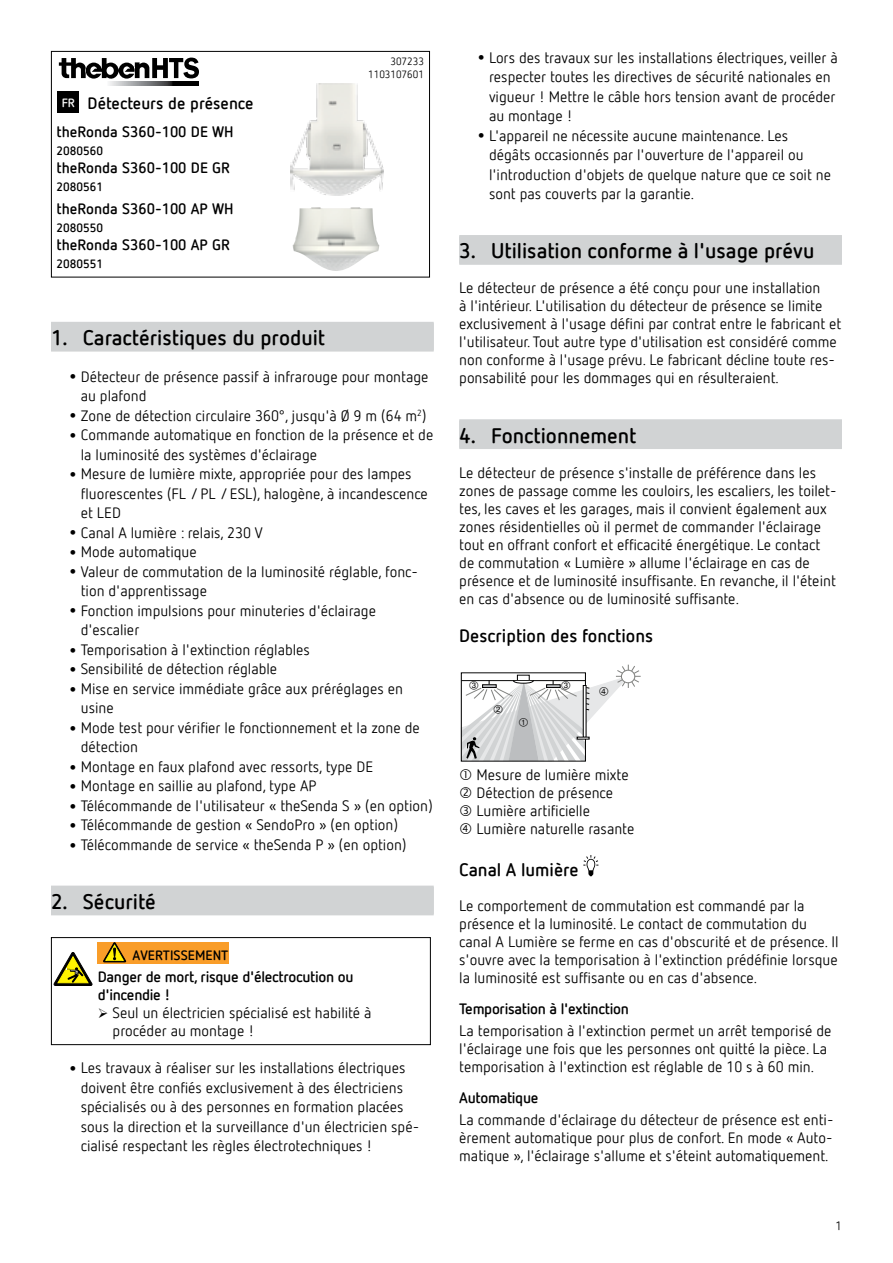
<style>
.page{position:relative;width:893px;height:1263px;background:#fff}
.page>*{position:absolute;margin:0;border:0;box-sizing:border-box;transform-origin:0 0}
.t1{font:700 21px "Netto Offc Pro";color:#000}
.t2{font:700 18px "Netto Offc Pro";color:#000}
.t3{font:700 16.5px "Netto Offc Pro";color:#000}
.t4{font:15px/18px "Netto Offc Pro";color:#000}
.t5{font:700 15px/18px "Netto Offc Pro";letter-spacing:-.02em;color:#000}
.t6{font:700 15px "Netto Offc Pro";color:#000}
.t7{font:700 13.5px "Netto Offc Pro";color:#000}
.t8{font:700 12px "Netto Offc Pro";color:#000}
.t9{font:12px "Netto Offc Pro";color:#000}
.t10{font:10.5px/12.6px "Netto Offc Pro";color:#000;text-align:right}
.s1{font-size:12px;color:#fff}
.s2{font-size:27px}
</style>
<div class="page">
<div style="left:51px;top:323px;width:383px;height:29px;background:#d1d3d4"></div>
<div style="left:51px;top:322px;width:383px;height:28px;background:#d1d3d4"></div>
<div style="left:51px;top:887px;width:383px;height:28px;background:#d1d3d4"></div>
<div style="left:51px;top:885px;width:383px;height:29px;background:#d1d3d4"></div>
<div style="left:51px;top:51px;width:379px;height:226px;border:1px solid #000"></div>
<div style="left:58px;top:92px;width:21px;height:21px;background:#000"></div>
<svg style="left:109px;top:82px;width:89px;height:4px"></svg>
<svg style="left:59px;top:58px;width:140px;height:21px"></svg>
<img style="left:290px;top:83px;width:93px;height:113px">
<img style="left:293px;top:207px;width:86px;height:64px">
<div style="left:51px;top:937px;width:380px;height:108px;border:1px solid #000"></div>
<svg style="left:54px;top:952px;width:39px;height:33px"></svg>
<div style="left:98px;top:942px;width:131px;height:22px;background:#f99d29"></div>
<svg style="left:103px;top:942px;width:23px;height:20px"></svg>
<div style="left:459px;top:236px;width:383px;height:29px;background:#d9dbdc"></div>
<div style="left:459px;top:235px;width:383px;height:29px;background:#d1d3d4"></div>
<div style="left:459px;top:420px;width:383px;height:29px;background:#d1d3d4"></div>
<div style="left:459px;top:419px;width:383px;height:29px;background:#d1d3d4"></div>
<svg style="left:583px;top:855px;width:15px;height:21px"></svg>
<svg style="left:461px;top:665px;width:180px;height:96px"></svg>
<p class="t3" style="left:62px;top:92px;width:193px"><span class="s1">FR</span> Détecteurs de présence</p>
<p class="t6" style="left:57px;top:122px;width:179px">theRonda S360-100 DE WH</p>
<p class="t8" style="left:57px;top:143px;width:48px">2080560</p>
<p class="t6" style="left:57px;top:158px;width:175px">theRonda S360-100 DE GR</p>
<p class="t8" style="left:57px;top:179px;width:48px">2080561</p>
<p class="t6" style="left:57px;top:198px;width:179px">theRonda S360-100 AP WH</p>
<p class="t8" style="left:57px;top:219px;width:48px">2080550</p>
<p class="t6" style="left:57px;top:234px;width:175px">theRonda S360-100 AP GR</p>
<p class="t8" style="left:57px;top:255px;width:48px">2080551</p>
<p class="t10" style="left:368px;top:55px;width:57px">307233<br>1103107601</p>
<h1 class="t1" style="left:51px;top:324px;width:276px">1. Caractéristiques du produit</h1>
<p class="t4" style="left:81px;top:366px;width:349px;line-height:19.5px;text-indent:-15px"><span class="s2">•</span>Détecteur de présence passif à infrarouge pour montage au plafond</p>
<p class="t4" style="left:66px;top:406px;width:362px"><span class="s2">•</span>Zone de détection circulaire 360°, jusqu'à Ø 9 m (64 m<sup>2</sup>)</p>
<p class="t4" style="left:81px;top:425px;width:354px;line-height:19.5px;text-indent:-15px"><span class="s2">•</span>Commande automatique en fonction de la présence et de la luminosité des systèmes d'éclairage</p>
<p class="t4" style="left:81px;top:464px;width:349px;line-height:19.5px;text-indent:-15px"><span class="s2">•</span>Mesure de lumière mixte, appropriée pour des lampes fluorescentes (FL / PL / ESL), halogène, à incandescence et LED</p>
<p class="t4" style="left:66px;top:523px;width:198px"><span class="s2">•</span>Canal A lumière : relais, 230 V</p>
<p class="t4" style="left:66px;top:542px;width:132px"><span class="s2">•</span>Mode automatique</p>
<p class="t4" style="left:81px;top:561px;width:339px;line-height:19.5px;text-indent:-15px"><span class="s2">•</span>Valeur de commutation de la luminosité réglable, fonc&shy;tion d'apprentissage</p>
<p class="t4" style="left:81px;top:600px;width:297px;line-height:19.5px;text-indent:-15px"><span class="s2">•</span>Fonction impulsions pour minuteries d'éclairage d'escalier</p>
<p class="t4" style="left:66px;top:640px;width:246px"><span class="s2">•</span>Temporisation à l'extinction réglables</p>
<p class="t4" style="left:66px;top:659px;width:213px"><span class="s2">•</span>Sensibilité de détection réglable</p>
<p class="t4" style="left:81px;top:678px;width:324px;line-height:19.5px;text-indent:-15px"><span class="s2">•</span>Mise en service immédiate grâce aux préréglages en usine</p>
<p class="t4" style="left:81px;top:717px;width:341px;line-height:19.5px;text-indent:-15px"><span class="s2">•</span>Mode test pour vérifier le fonctionnement et la zone de détection</p>
<p class="t4" style="left:66px;top:757px;width:309px"><span class="s2">•</span>Montage en faux plafond avec ressorts, type DE</p>
<p class="t4" style="left:66px;top:776px;width:252px"><span class="s2">•</span>Montage en saillie au plafond, type AP</p>
<p class="t4" style="left:66px;top:796px;width:368px"><span class="s2">•</span>Télécommande de l'utilisateur « theSenda S » (en option)</p>
<p class="t4" style="left:66px;top:815px;width:334px"><span class="s2">•</span>Télécommande de gestion « SendoPro » (en option)</p>
<p class="t4" style="left:66px;top:835px;width:342px"><span class="s2">•</span>Télécommande de service « theSenda P » (en option)</p>
<h1 class="t1" style="left:51px;top:887px;width:106px">2. Sécurité</h1>
<p class="t7" style="left:132px;top:946px;width:97px">AVERTISSEMENT</p>
<p class="t5" style="left:98px;top:967px;width:257px">Danger de mort, risque d'électrocution ou d'incendie !</p>
<p class="t4" style="left:113px;top:1003px;width:261px">Seul un électricien spécialisé est habilité à procéder au montage !</p>
<p class="t4" style="left:81px;top:1057px;width:340px;line-height:19.5px;text-indent:-15px"><span class="s2">•</span>Les travaux à réaliser sur les installations électriques doivent être confiés exclusivement à des électriciens spécialisés ou à des personnes en formation placées sous la direction et la surveillance d'un électricien spé&shy;cialisé respectant les règles électrotechniques !</p>
<p class="t4" style="left:489px;top:47px;width:350px;line-height:19.5px;text-indent:-15px"><span class="s2">•</span>Lors des travaux sur les installations électriques, veiller à respecter toutes les directives de sécurité nationales en vigueur ! Mettre le câble hors tension avant de procéder au montage !</p>
<p class="t4" style="left:489px;top:125px;width:344px;line-height:19.5px;text-indent:-15px"><span class="s2">•</span>L'appareil ne nécessite aucune maintenance. Les dégâts occasionnés par l'ouverture de l'appareil ou l'introduction d'objets de quelque nature que ce soit ne sont pas couverts par la garantie.</p>
<h1 class="t1" style="left:459px;top:237px;width:357px">3. Utilisation conforme à l'usage prévu</h1>
<p class="t4" style="left:459px;top:279px;width:384px">Le détecteur de présence a été conçu pour une installation<br>à l'intérieur. L'utilisation du détecteur de présence se limite exclusivement à l'usage défini par contrat entre le fabricant et l'utilisateur. Tout autre type d'utilisation est considéré comme non conforme à l'usage prévu. Le fabricant décline toute res&shy;ponsabilité pour les dommages qui en résulteraient.</p>
<h1 class="t1" style="left:459px;top:421px;width:179px">4. Fonctionnement</h1>
<p class="t4" style="left:459px;top:463px;width:379px">Le détecteur de présence s'installe de préférence dans les zones de passage comme les couloirs, les escaliers, les toilet&shy;tes, les caves et les garages, mais il convient également aux zones résidentielles où il permet de commander l'éclairage tout en offrant confort et efficacité énergétique. Le contact de commutation « Lumière » allume l'éclairage en cas de présence et de luminosité insuffisante. En revanche, il l'éteint en cas d'absence ou de luminosité suffisante.</p>
<p class="t2" style="left:459px;top:624px;width:195px">Description des fonctions</p>
<p class="t4" style="left:477px;top:766px;width:159px">Mesure de lumière mixte<br>Détection de présence<br>Lumière artificielle<br>Lumière naturelle rasante</p>
<p class="t2" style="left:459px;top:858px;width:121px">Canal A lumière</p>
<p class="t4" style="left:459px;top:896px;width:381px">Le comportement de commutation est commandé par la présence et la luminosité. Le contact de commutation du canal A Lumière se ferme en cas d'obscurité et de présence. Il s'ouvre avec la temporisation à l'extinction prédéfinie lorsque la luminosité est suffisante ou en cas d'absence.</p>
<p class="t5" style="left:459px;top:999px;width:171px">Temporisation à l'extinction</p>
<p class="t4" style="left:459px;top:1021px;width:374px">La temporisation à l'extinction permet un arrêt temporisé de l'éclairage une fois que les personnes ont quitté la pièce. La temporisation à l'extinction est réglable de 10 s à 60 min.</p>
<p class="t5" style="left:459px;top:1088px;width:81px">Automatique</p>
<p class="t4" style="left:459px;top:1110px;width:376px;text-align:justify">La commande d'éclairage du détecteur de présence est enti&shy;èrement automatique pour plus de confort. En mode « Auto&shy;matique », l'éclairage s'allume et s'éteint automatiquement.</p>
<p class="t9" style="left:836px;top:1218px;width:8px">1</p>
</div>
